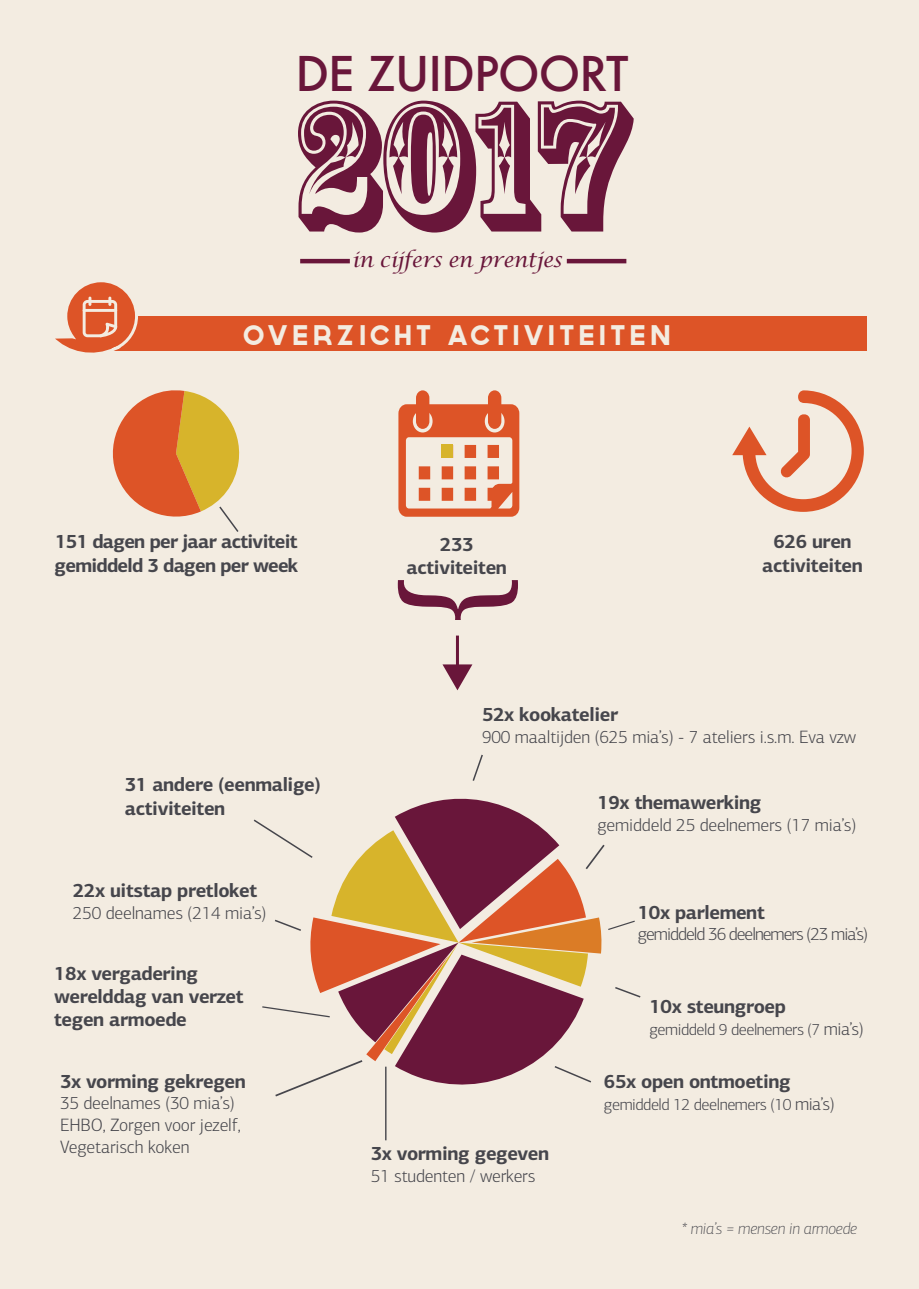
<style>
.page{position:relative;width:919px;height:1289px;background:#fff}
.page>*{position:absolute;margin:0;border:0;box-sizing:border-box;transform-origin:0 0}
.t1{font:173.1px "Rosewood Std";color:#69163a}
.t2{font:700 129.75px "Iowan Old Style";color:#69163a;scale:.83 1}
.t3{font:500 46.5px "Futura";letter-spacing:-.02em;color:#69163a}
.t4{font:27px "Governor";letter-spacing:.1em;color:#f3ece1}
.t5{font:italic 20.25px "Lucida Calligraphy";letter-spacing:-.02em;color:#69163a}
.t6{font:700 19.5px/23.4px "PF Centro Sans Pro";letter-spacing:-.02em;color:#46464c}
.t7{font:700 19.5px/23.4px "PF Centro Sans Pro";letter-spacing:-.04em;color:#46464c}
.t8{font:300 18px/21.6px "PF Centro Sans Pro";letter-spacing:-.01em;color:#46464c}
.t9{font:300 18px "PF Centro Sans Pro";letter-spacing:-.055em;color:#46464c}
.t10{font:300 16.5px "PF Centro Sans Pro";letter-spacing:-.025em;color:#46464c}
.t11{font:italic 100 16.5px "PF Centro Sans Pro";letter-spacing:-.01em;color:#46464c}
.s1{font-size:18px}
</style>
<div class="page">
<div style="left:0;top:0;width:918px;height:1288px;background:#f3ece1"></div>
<div style="left:78px;top:317px;width:788px;height:34px;background:#dd5427"></div>
<svg style="left:55px;top:282px;width:84px;height:71px"></svg>
<hr style="left:385px;top:1066px;width:1px;height:74px;background:#46464c">
<hr style="left:300px;top:259px;width:50px;height:4px;background:#69163a">
<hr style="left:566px;top:259px;width:60px;height:4px;background:#69163a">
<svg style="left:732px;top:390px;width:131px;height:122px"></svg>
<svg style="left:398px;top:390px;width:121px;height:126px"></svg>
<svg style="left:112px;top:390px;width:128px;height:142px"></svg>
<hr style="left:456px;top:635px;width:3px;height:33px;background:#69163a">
<svg style="left:442px;top:664px;width:30px;height:26px"></svg>
<svg style="left:253px;top:754px;width:388px;height:347px"></svg>
<div style="left:441px;top:445px;width:12px;height:13px;background:#d7b42b"></div>
<h3 class="t3" style="left:295px;top:42px;width:334px">DE ZUIDPOORT</h3>
<h1 class="t1" style="left:288px;top:64px;width:339px">2017</h1>
<p class="t5" style="left:351px;top:247px;width:212px">in cijfers en prentjes</p>
<h3 class="t4" style="left:243px;top:320px;width:430px">OVERZICHT ACTIVITEITEN</h3>
<p class="t7" style="left:55px;top:530px;width:245px">151 dagen per jaar activiteit gemiddeld 3 dagen per week</p>
<p class="t6" style="left:406px;top:532px;width:102px;text-align:center">233 activiteiten</p>
<h2 class="t2" style="left:584px;top:579px;width:60px;rotate:90deg">}</h2>
<p class="t6" style="left:762px;top:530px;width:102px;text-align:center">626 uren activiteiten</p>
<p class="t6" style="left:125px;top:772px;width:198px">31 andere (eenmalige) activiteiten</p>
<p class="t6" style="left:73px;top:878px;width:186px">22x uitstap pretloket</p>
<p class="t8" style="left:73px;top:902px;width:195px">250 deelnames (214 mia’s)</p>
<p class="t6" style="left:54px;top:961px;width:191px">18x vergadering werelddag van verzet tegen armoede</p>
<p class="t6" style="left:60px;top:1069px;width:187px">3x vorming gekregen</p>
<p class="t8" style="left:60px;top:1092px;width:182px">35 deelnames (30 mia’s)<br>EHBO, Zorgen voor jezelf,<br>Vegetarisch koken</p>
<p class="t6" style="left:482px;top:702px;width:138px">52x kookatelier</p>
<p class="t8" style="left:482px;top:726px;width:376px">900 maaltijden (625 mia’s) - 7 ateliers i.s.m. Eva vzw</p>
<p class="t6" style="left:597px;top:790px;width:165px">19x themawerking</p>
<p class="t8" style="left:597px;top:814px;width:260px">gemiddeld 25 deelnemers (17 mia’s)</p>
<p class="t6" style="left:637px;top:900px;width:128px">10x parlement</p>
<p class="t9" style="left:637px;top:923px;width:232px">gemiddeld 36 deelnemers (23 mia’s)</p>
<p class="t6" style="left:371px;top:1141px;width:180px">3x vorming gegeven</p>
<p class="t8" style="left:371px;top:1164px;width:166px">51 studenten / werkers</p>
<p class="t6" style="left:649px;top:994px;width:138px">10x steungroep</p>
<p class="t10" style="left:649px;top:1019px;width:215px">gemiddeld 9 deelnemers (7 <span class="s1">mia’s)</span></p>
<p class="t6" style="left:604px;top:1069px;width:188px">65x open ontmoeting</p>
<p class="t10" style="left:604px;top:1094px;width:232px">gemiddeld 12 deelnemers (10 <span class="s1">mia’s)</span></p>
<p class="t11" style="left:681px;top:1218px;width:177px">* mia’s = mensen in armoede</p>
</div>
